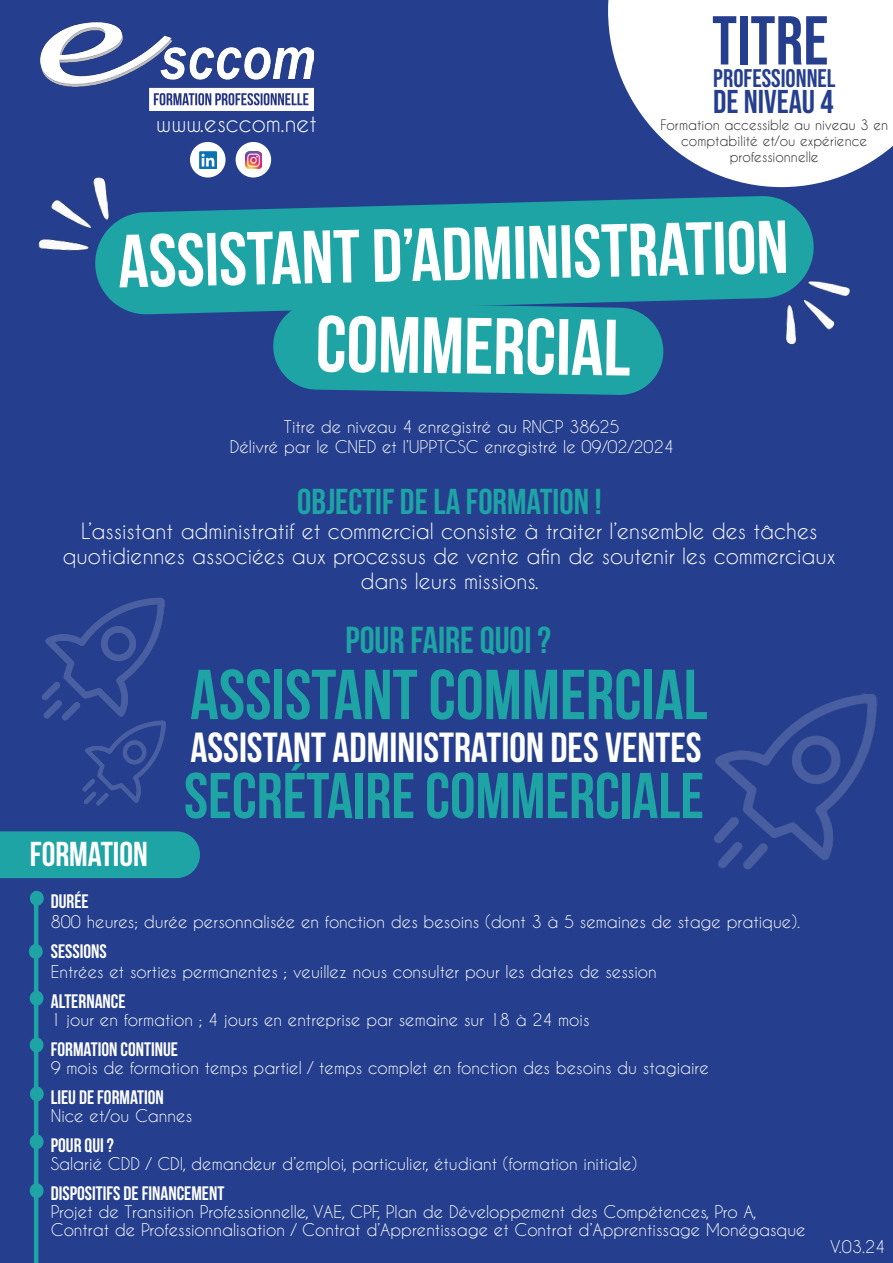
<style>
.page{position:relative;width:893px;height:1263px;background:#253f8e}
.page>*{position:absolute;margin:0;border:0;box-sizing:border-box;transform-origin:0 0}
.t1{font:700 79.5px "Bebas Neue";color:#fff}
.t2{font:700 75px "Bebas Neue";color:#fff}
.t3{font:700 70.5px "Bebas Neue";color:#1ea4a5}
.t4{font:69px "Bebas Neue";color:#253f8e}
.t5{font:700 64.5px "Bebas Neue";color:#1ea4a5}
.t6{font:700 42px "Bebas Neue";color:#fff}
.t7{font:700 37.5px "Bebas Neue";color:#1ea4a5}
.t8{font:700 36px "Bebas Neue";color:#1ea4a5}
.t9{font:700 34.5px "Bebas Neue";color:#fff}
.t10{font:33px "Bebas Neue";color:#253f8e}
.t11{font:25.5px "Bebas Neue";color:#253f8e}
.t12{font:22.5px "Caviar Dreams";color:#fff}
.t13{font:21px/25.2px "Caviar Dreams";color:#fff;text-align:center}
.t14{font:700 19.5px "Bebas Neue";color:#fff}
.t15{font:16.5px "Caviar Dreams";color:#fff}
.t16{font:13.5px/16.2px "Caviar Dreams";color:#231f20;text-align:center}
</style>
<div class="page">
<svg style="left:94px;top:195px;width:668px;height:120px;background:#1f97a2"></svg>
<svg style="left:608px;top:0;width:285px;height:187px"></svg>
<img style="left:42px;top:597px;width:123px;height:123px">
<img style="left:82px;top:721px;width:83px;height:84px">
<img style="left:41px;top:22px;width:273px;height:89px">
<div style="left:236px;top:143px;width:34px;height:34px;background:#fff;border-radius:50%"></div>
<div style="left:236px;top:142px;width:35px;height:36px;border:2px solid #fff;border-radius:50%"></div>
<div style="left:191px;top:143px;width:34px;height:34px;background:#fff;border-radius:50%"></div>
<div style="left:190px;top:142px;width:36px;height:36px;border:2px solid #fff;border-radius:50%"></div>
<img style="left:200px;top:152px;width:16px;height:16px">
<img style="left:245px;top:152px;width:17px;height:16px">
<svg style="left:273px;top:302px;width:391px;height:93px;background:#1e9ba2"></svg>
<img style="left:762px;top:190px;width:131px;height:176px">
<img style="left:707px;top:692px;width:179px;height:180px">
<hr style="left:34px;top:891px;width:4px;height:372px;background:#1ea4a5">
<div style="left:0;top:831px;width:200px;height:47px;background:#1ea4a5"></div>
<div style="left:31px;top:892px;width:12px;height:13px;background:#1ea4a5;border-radius:50%"></div>
<div style="left:30px;top:891px;width:14px;height:15px;border:2px solid #1ea4a5;border-radius:50%"></div>
<div style="left:30px;top:945px;width:12px;height:13px;background:#1ea4a5;border-radius:50%"></div>
<div style="left:29px;top:944px;width:14px;height:15px;border:2px solid #1ea4a5;border-radius:50%"></div>
<div style="left:30px;top:991px;width:13px;height:14px;background:#1ea4a5;border-radius:50%"></div>
<div style="left:30px;top:991px;width:14px;height:15px;border:2px solid #1ea4a5;border-radius:50%"></div>
<div style="left:30px;top:1038px;width:13px;height:14px;background:#1ea4a5;border-radius:50%"></div>
<div style="left:30px;top:1037px;width:14px;height:15px;border:2px solid #1ea4a5;border-radius:50%"></div>
<div style="left:31px;top:1087px;width:12px;height:14px;background:#1ea4a5;border-radius:50%"></div>
<div style="left:30px;top:1086px;width:14px;height:15px;border:2px solid #1ea4a5;border-radius:50%"></div>
<div style="left:30px;top:1135px;width:13px;height:13px;background:#1ea4a5;border-radius:50%"></div>
<div style="left:30px;top:1134px;width:14px;height:15px;border:2px solid #1ea4a5;border-radius:50%"></div>
<div style="left:30px;top:1184px;width:13px;height:13px;background:#1ea4a5;border-radius:50%"></div>
<div style="left:30px;top:1183px;width:14px;height:15px;border:2px solid #1ea4a5;border-radius:50%"></div>
<p class="t4" style="left:712px;top:2px;width:118px">TITRE</p>
<p class="t11" style="left:713px;top:64px;width:124px">PROFESSIONNEL</p>
<p class="t12" style="left:156px;top:110px;width:162px">www.esccom.net</p>
<p class="t10" style="left:713px;top:83px;width:122px">DE NIVEAU 4</p>
<p class="t16" style="left:660px;top:116px;width:229px">Formation accessible au niveau 3 en comptabilité et/ou expérience</p>
<p class="t16" style="left:730px;top:149px;width:90px">professionnelle</p>
<p class="t2" style="left:117px;top:219px;width:672px;rotate:-1deg">ASSISTANT D’ADMINISTRATION</p>
<p class="t1" style="left:317px;top:300px;width:316px;rotate:1deg">COMMERCIAL</p>
<p class="t15" style="left:284px;top:417px;width:337px">Titre de niveau 4 enregistré au RNCP 38625</p>
<p class="t15" style="left:230px;top:436px;width:445px">Délivré par le CNED et l’UPPTCSC enregistré le 09/02/2024</p>
<p class="t8" style="left:297px;top:482px;width:306px">OBJECTIF DE LA FORMATION !</p>
<p class="t13" style="left:63px;top:518px;width:774px">L’assistant administratif et commercial consiste à traiter l’ensemble des tâches quotidiennes associées aux processus de vente afin de soutenir les commerciaux dans leurs missions.</p>
<p class="t7" style="left:346px;top:619px;width:207px">POUR FAIRE QUOI ?</p>
<p class="t3" style="left:190px;top:656px;width:519px">ASSISTANT COMMERCIAL</p>
<p class="t6" style="left:190px;top:725px;width:513px">ASSISTANT ADMINISTRATION DES VENTES</p>
<p class="t5" style="left:184px;top:760px;width:521px">SECRÉTAIRE COMMERCIALE</p>
<p class="t9" style="left:30px;top:835px;width:120px">FORMATION</p>
<p class="t14" style="left:51px;top:891px;width:39px">DURÉE</p>
<p class="t15" style="left:51px;top:912px;width:751px">800 heures; durée personnalisée en fonction des besoins (dont 3 à 5 semaines de stage pratique).</p>
<p class="t14" style="left:51px;top:941px;width:58px">SESSIONS</p>
<p class="t15" style="left:51px;top:962px;width:607px">Entrées et sorties permanentes ; veuillez nous consulter pour les dates de session</p>
<p class="t14" style="left:51px;top:990px;width:76px">ALTERNANCE</p>
<p class="t15" style="left:51px;top:1010px;width:540px">1 jour en formation ; 4 jours en entreprise par semaine sur 18 à 24 mois</p>
<p class="t14" style="left:51px;top:1038px;width:129px">FORMATION CONTINUE</p>
<p class="t15" style="left:51px;top:1058px;width:659px">9 mois de formation temps partiel / temps complet en fonction des besoins du stagiaire</p>
<p class="t14" style="left:51px;top:1086px;width:115px">LIEU DE FORMATION</p>
<p class="t15" style="left:51px;top:1106px;width:143px">Nice et/ou Cannes</p>
<p class="t14" style="left:51px;top:1134px;width:65px">POUR QUI ?</p>
<p class="t15" style="left:51px;top:1154px;width:588px">Salarié CDD / CDI, demandeur d’emploi, particulier, étudiant (formation initiale)</p>
<p class="t14" style="left:51px;top:1182px;width:175px">DISPOSITIFS DE FINANCEMENT</p>
<p class="t15" style="left:51px;top:1202px;width:707px">Projet de Transition Professionnelle, VAE, CPF, Plan de Développement des Compétences, Pro A,</p>
<p class="t15" style="left:51px;top:1220px;width:756px">Contrat de Professionnalisation / Contrat d’Apprentissage et Contrat d’Apprentissage Monégasque</p>
<p class="t15" style="left:830px;top:1237px;width:56px">V.03.24</p>
</div>
